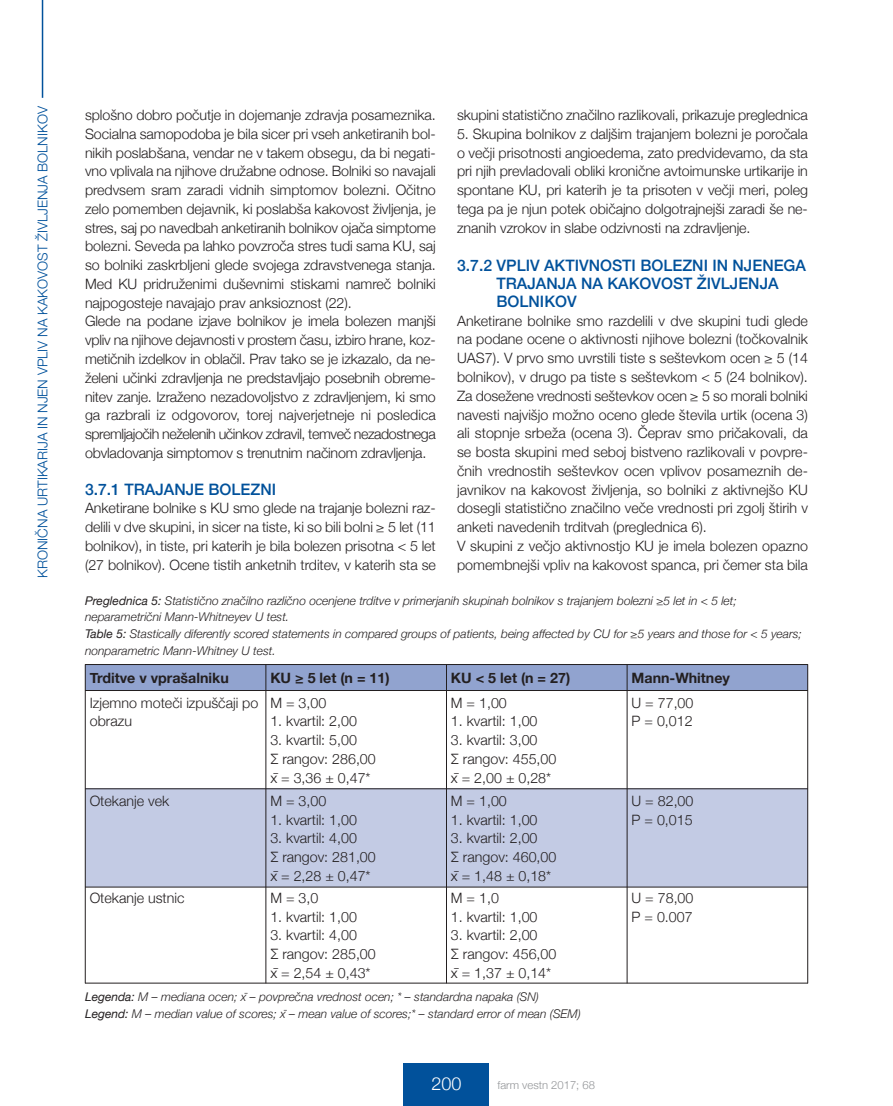
<style>
.page{position:relative;width:893px;height:1106px;background:#fff}
.page>*{position:absolute;margin:0;border:0;box-sizing:border-box;transform-origin:0 0}
.t1{font:300 18px "Helvetica Neue";color:#fff}
.t2{font:500 15.75px/18px "Helvetica Neue";color:#01519b}
.t3{font:300 14.25px/18.8px "Helvetica Neue";letter-spacing:-.005em;color:#231f20}
.t4{font:700 14.25px "Helvetica Neue";color:#231f20}
.t5{font:300 13.5px "Helvetica Neue";color:#01519b}
.t6{font:italic 300 12px/16.8px "Helvetica Neue";color:#231f20}
.t7{font:300 11.25px "Helvetica Neue";color:#939598}
.s1{font-style:italic}
.s2{font-weight:400}
</style>
<div class="page">
<div style="left:404px;top:1063px;width:85px;height:43px;background:#01519b"></div>
<hr style="left:42px;top:0;width:1px;height:98px;background:#01519b">
<div style="left:85px;top:664px;width:181px;height:26px;background:#91a3cf"></div>
<div style="left:266px;top:664px;width:180px;height:26px;background:#91a3cf"></div>
<div style="left:446px;top:664px;width:181px;height:26px;background:#91a3cf"></div>
<div style="left:627px;top:664px;width:181px;height:26px;background:#91a3cf"></div>
<div style="left:85px;top:788px;width:181px;height:99px;background:#c3cbe4"></div>
<div style="left:266px;top:788px;width:180px;height:99px;background:#c3cbe4"></div>
<div style="left:446px;top:788px;width:181px;height:99px;background:#c3cbe4"></div>
<div style="left:627px;top:788px;width:181px;height:99px;background:#c3cbe4"></div>
<hr style="left:85px;top:664px;width:1px;height:319px;background:#231f20">
<hr style="left:266px;top:664px;width:1px;height:319px;background:#231f20">
<hr style="left:446px;top:664px;width:1px;height:319px;background:#231f20">
<hr style="left:627px;top:664px;width:1px;height:319px;background:#231f20">
<hr style="left:807px;top:664px;width:1px;height:319px;background:#231f20">
<hr style="left:85px;top:664px;width:723px;height:1px;background:#231f20">
<hr style="left:85px;top:690px;width:723px;height:1px;background:#231f20">
<hr style="left:85px;top:788px;width:723px;height:1px;background:#231f20">
<hr style="left:85px;top:886px;width:723px;height:1px;background:#231f20">
<hr style="left:85px;top:982px;width:723px;height:1px;background:#231f20">
<p class="t5" style="left:35px;top:578px;width:473px;rotate:-90deg">KRONIČNA URTIKARIJA IN NJEN VPLIV NA KAKOVOST žIVLJENJA BOLNIKOV</p>
<p class="t3" style="left:85px;top:105px;width:352px">splošno dobro počutje in dojemanje zdravja posameznika.<br>Socialna samopodoba je bila sicer pri vseh anketiranih bol&shy;nikih poslabšana, vendar ne v takem obsegu, da bi negati&shy;vno vplivala na njihove družabne odnose. Bolniki so navajali predvsem sram zaradi vidnih simptomov bolezni. Očitno zelo pomemben dejavnik, ki poslabša kakovost življenja, je stres, saj po navedbah anketiranih bolnikov ojača simptome bolezni. Seveda pa lahko povzroča stres tudi sama KU, saj so bolniki zaskrbljeni glede svojega zdravstvenega stanja.<br>Med KU pridruženimi duševnimi stiskami namreč bolniki najpogosteje navajajo prav anksioznost (22).<br>Glede na podane izjave bolnikov je imela bolezen manjši vpliv na njihove dejavnosti v prostem času, izbiro hrane, koz&shy;metičnih izdelkov in oblačil. Prav tako se je izkazalo, da ne&shy;želeni učinki zdravljenja ne predstavljajo posebnih obreme&shy;nitev zanje. Izraženo nezadovoljstvo z zdravljenjem, ki smo ga razbrali iz odgovorov, torej najverjetneje ni posledica spremljajočih neželenih učinkov zdravil, temveč nezadostnega obvladovanja simptomov s trenutnim načinom zdravljenja.</p>
<p class="t2" style="left:85px;top:479px;width:193px">3.7.1 TRAJANJE BOLEZNI</p>
<p class="t3" style="left:85px;top:498px;width:352px;text-align:justify">Anketirane bolnike s KU smo glede na trajanje bolezni raz&shy;delili v dve skupini, in sicer na tiste, ki so bili bolni <span class="s1">≥</span> 5 let (11 bolnikov), in tiste, pri katerih je bila bolezen prisotna &lt; 5 let (27 bolnikov). Ocene tistih anketnih trditev, v katerih sta se</p>
<p class="t3" style="left:457px;top:105px;width:352px">skupini statistično značilno razlikovali, prikazuje preglednica</p>
<p class="t3" style="left:457px;top:124px;width:352px;text-align:justify">5. Skupina bolnikov z daljšim trajanjem bolezni je poročala o večji prisotnosti angioedema, zato predvidevamo, da sta pri njih prevladovali obliki kronične avtoimunske urtikarije in spontane KU, pri katerih je ta prisoten v večji meri, poleg tega pa je njun potek običajno dolgotrajnejši zaradi še ne&shy;znanih vzrokov in slabe odzivnosti na zdravljenje.</p>
<p class="t2" style="left:496px;top:256px;width:311px;text-indent:-39px">3.7.2 VPLIV AKTIVNOSTI BOLEZNI IN NJENEGA<br>TRAJANJA NA KAKOVOST ŽIVLJENJA<br>BOLNIKOV</p>
<p class="t3" style="left:457px;top:311px;width:352px">Anketirane bolnike smo razdelili v dve skupini tudi glede na podane ocene o aktivnosti njihove bolezni (točkovalnik UAS7). V prvo smo uvrstili tiste s seštevkom ocen <span class="s1">≥</span> 5 (14 bolnikov), v drugo pa tiste s seštevkom &lt; 5 (24 bolnikov).<br>Za dosežene vrednosti seštevkov ocen <span class="s1">≥</span> 5 so morali bolniki navesti najvišjo možno oceno glede števila urtik (ocena 3) ali stopnje srbeža (ocena 3). Čeprav smo pričakovali, da se bosta skupini med seboj bistveno razlikovali v povpre&shy;čnih vrednostih seštevkov ocen vplivov posameznih de&shy;javnikov na kakovost življenja, so bolniki z aktivnejšo KU dosegli statistično značilno veče vrednosti pri zgolj štirih v anketi navedenih trditvah (preglednica 6).<br>V skupini z večjo aktivnostjo KU je imela bolezen opazno pomembnejši vpliv na kakovost spanca, pri čemer sta bila</p>
<p class="t6" style="left:85px;top:592px;width:718px"><span class="s2">Preglednica 5:</span> Statistično značilno različno ocenjene trditve v primerjanih skupinah bolnikov s trajanjem bolezni ≥5 let in &lt; 5 let; neparametrični Mann-Whitneyev U test.<br><span class="s2">Table 5:</span> Stastically diferently scored statements in compared groups of patients, being affected by CU for ≥5 years and those for &lt; 5 years; nonparametric Mann-Whitney U test.</p>
<p class="t4" style="left:90px;top:669px;width:141px">Trditve v vprašalniku</p>
<p class="t4" style="left:270px;top:669px;width:121px">KU ≥ 5 let (n = 11)</p>
<p class="t4" style="left:451px;top:669px;width:121px">KU &lt; 5 let (n = 27)</p>
<p class="t4" style="left:632px;top:669px;width:100px">Mann-Whitney</p>
<p class="t3" style="left:90px;top:692px;width:170px">Izjemno moteči izpuščaji po obrazu</p>
<p class="t3" style="left:270px;top:692px;width:57px">M = 3,00</p>
<p class="t3" style="left:451px;top:692px;width:57px">M = 1,00</p>
<p class="t3" style="left:451px;top:711px;width:88px">1. kvartil: 1,00</p>
<p class="t3" style="left:451px;top:730px;width:107px">3. kvartil: 3,00<br>Σ rangov: 455,00 x̄= 2,00 ± 0,28*</p>
<p class="t3" style="left:632px;top:692px;width:63px">U = 77,00<br>P = 0,012</p>
<p class="t3" style="left:270px;top:711px;width:88px">1. kvartil: 2,00</p>
<p class="t3" style="left:270px;top:730px;width:107px">3. kvartil: 5,00<br>Σ rangov: 286,00 x̄= 3,36 ± 0,47*</p>
<p class="t3" style="left:90px;top:791px;width:81px">Otekanje vek</p>
<p class="t3" style="left:270px;top:791px;width:57px">M = 3,00</p>
<p class="t3" style="left:270px;top:809px;width:88px">1. kvartil: 1,00</p>
<p class="t3" style="left:270px;top:828px;width:107px">3. kvartil: 4,00<br>Σ rangov: 281,00 x̄= 2,28 ± 0,47*</p>
<p class="t3" style="left:90px;top:888px;width:96px">Otekanje ustnic</p>
<p class="t3" style="left:270px;top:888px;width:49px">M = 3,0</p>
<p class="t3" style="left:270px;top:907px;width:88px">1. kvartil: 1,00</p>
<p class="t3" style="left:270px;top:925px;width:107px">3. kvartil: 4,00<br>Σ rangov: 285,00 x̄= 2,54 ± 0,43*</p>
<p class="t3" style="left:451px;top:791px;width:57px">M = 1,00</p>
<p class="t3" style="left:451px;top:809px;width:88px">1. kvartil: 1,00</p>
<p class="t3" style="left:451px;top:828px;width:107px">3. kvartil: 2,00<br>Σ rangov: 460,00 x̄= 1,48 ± 0,18*</p>
<p class="t3" style="left:451px;top:888px;width:49px">M = 1,0</p>
<p class="t3" style="left:451px;top:907px;width:88px">1. kvartil: 1,00</p>
<p class="t3" style="left:451px;top:925px;width:107px">3. kvartil: 2,00<br>Σ rangov: 456,00 x̄= 1,37 ± 0,14*</p>
<p class="t6" style="left:85px;top:988px;width:497px"><span class="s2">Legenda:</span> M – mediana ocen; x̄– povprečna vrednost ocen; * – standardna napaka (SN)<br><span class="s2">Legend:</span> M – median value of scores; x̄– mean value of scores;* – standard error of mean (SEM)</p>
<p class="t1" style="left:431px;top:1072px;width:32px">200</p>
<p class="t7" style="left:497px;top:1078px;width:99px">farm vestn 2017; 68</p>
<p class="t3" style="left:632px;top:791px;width:63px">U = 82,00<br>P = 0,015</p>
<p class="t3" style="left:632px;top:888px;width:63px">U = 78,00<br>P = 0.007</p>
</div>
